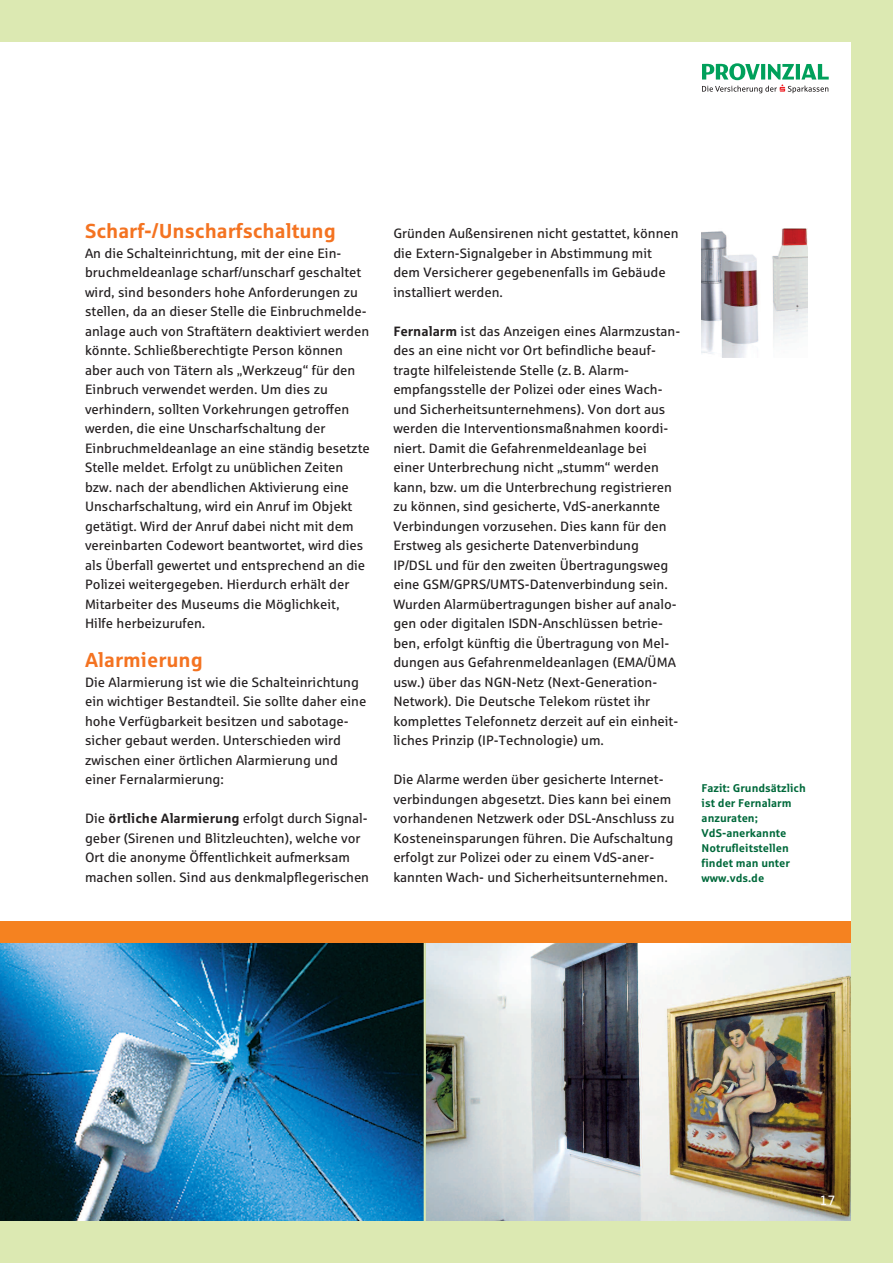
<style>
.page{position:relative;width:893px;height:1263px;background:#dce9b2}
.page>*{position:absolute;margin:0;border:0;box-sizing:border-box;transform-origin:0 0}
.t1{font:700 20.25px "Sparkasse Rg";color:#f47321}
.t2{font:13.5px/19.5px "Sparkasse Rg";color:#231f20}
.t3{font:13.5px "Sparkasse Rg";color:#fff}
.t4{font:700 11.25px/15px "Sparkasse Rg";color:#00693b}
.s1{font-weight:700}
</style>
<div class="page">
<div style="left:0;top:43px;width:850px;height:1177px;background:#fff"></div>
<img style="left:13px;top:942px;width:837px;height:278px">
<svg style="left:702px;top:63px;width:127px;height:30px"></svg>
<svg style="left:0;top:942px;width:13px;height:278px;background:#093a55"></svg>
<hr style="left:424px;top:928px;width:2px;height:303px;background:#dce9b2">
<div style="left:0;top:921px;width:850px;height:21px;background:#f58220"></div>
<img style="left:702px;top:228px;width:106px;height:129px">
<h1 class="t1" style="left:85px;top:220px;width:252px">Scharf-/Unscharfschaltung</h1>
<p class="t2" style="left:85px;top:243px;width:286px">An die Schalteinrichtung, mit der eine Ein&shy;bruchmeldeanlage scharf/unscharf geschaltet wird, sind besonders hohe Anforderungen zu stellen, da an dieser Stelle die Einbruchmelde&shy;anlage auch von Straftätern deaktiviert werden könnte. Schließberechtigte Person können aber auch von Tätern als „Werkzeug“ für den Einbruch verwendet werden. Um dies zu verhindern, sollten Vorkehrungen getroffen werden, die eine Unscharfschaltung der Einbruchmeldeanlage an eine ständig besetzte Stelle meldet. Erfolgt zu unüblichen Zeiten bzw. nach der abendlichen Aktivierung eine Unscharfschaltung, wird ein Anruf im Objekt getätigt. Wird der Anruf dabei nicht mit dem vereinbarten Codewort beantwortet, wird dies als Überfall gewertet und entsprechend an die Polizei weitergegeben. Hierdurch erhält der Mitarbeiter des Museums die Möglichkeit, Hilfe herbeizurufen.</p>
<h1 class="t1" style="left:85px;top:649px;width:119px">Alarmierung</h1>
<p class="t2" style="left:85px;top:672px;width:283px">Die Alarmierung ist wie die Schalteinrichtung ein wichtiger Bestandteil. Sie sollte daher eine hohe Verfügbarkeit besitzen und sabotage&shy;sicher gebaut werden. Unterschieden wird zwischen einer örtlichen Alarmierung und einer Fernalarmierung:</p>
<p class="t2" style="left:85px;top:809px;width:286px">Die <span class="s1">örtliche Alarmierung</span> erfolgt durch Signal&shy;geber (Sirenen und Blitzleuchten), welche vor Ort die anonyme Öffentlichkeit aufmerksam machen sollen. Sind aus denkmalpflegerischen</p>
<p class="t2" style="left:393px;top:224px;width:287px">Gründen Außensirenen nicht gestattet, können die Extern-Signalgeber in Abstimmung mit dem Versicherer gegebenenfalls im Gebäude installiert werden.</p>
<p class="t2" style="left:393px;top:321px;width:288px"><span class="s1">Fernalarm</span> ist das Anzeigen eines Alarmzustan&shy;des an eine nicht vor Ort befindliche beauf&shy;tragte hilfeleistende Stelle (z.B. Alarm&shy;empfangsstelle der Polizei oder eines Wach&shy;und Sicherheitsunternehmens). Von dort aus werden die Interventionsmaßnahmen koordi&shy;niert. Damit die Gefahrenmeldeanlage bei einer Unterbrechung nicht „stumm“ werden kann, bzw. um die Unterbrechung registrieren zu können, sind gesicherte, VdS-anerkannte Verbindungen vorzusehen. Dies kann für den Erstweg als gesicherte Datenverbindung IP/DSL und für den zweiten Übertragungsweg eine GSM/GPRS/UMTS-Datenverbindung sein.<br>Wurden Alarmübertragungen bisher auf analo&shy;gen oder digitalen ISDN-Anschlüssen betrie&shy;ben, erfolgt künftig die Übertragung von Mel&shy;dungen aus Gefahrenmeldeanlagen (EMA/ÜMA usw.) über das NGN-Netz (Next-Generation-Network). Die Deutsche Telekom rüstet ihr komplettes Telefonnetz derzeit auf ein einheit&shy;liches Prinzip (IP-Technologie) um.</p>
<p class="t2" style="left:393px;top:770px;width:283px">Die Alarme werden über gesicherte Internet&shy;verbindungen abgesetzt. Dies kann bei einem vorhandenen Netzwerk oder DSL-Anschluss zu Kosteneinsparungen führen. Die Aufschaltung erfolgt zur Polizei oder zu einem VdS-aner&shy;kannten Wach- und Sicherheitsunternehmen.</p>
<p class="t4" style="left:702px;top:781px;width:106px">Fazit: Grundsätzlich ist der Fernalarm anzuraten;<br>VdS-anerkannte<br>Notrufleitstellen findet man unter www.vds.de</p>
<p class="t3" style="left:820px;top:1192px;width:17px">17</p>
</div>
